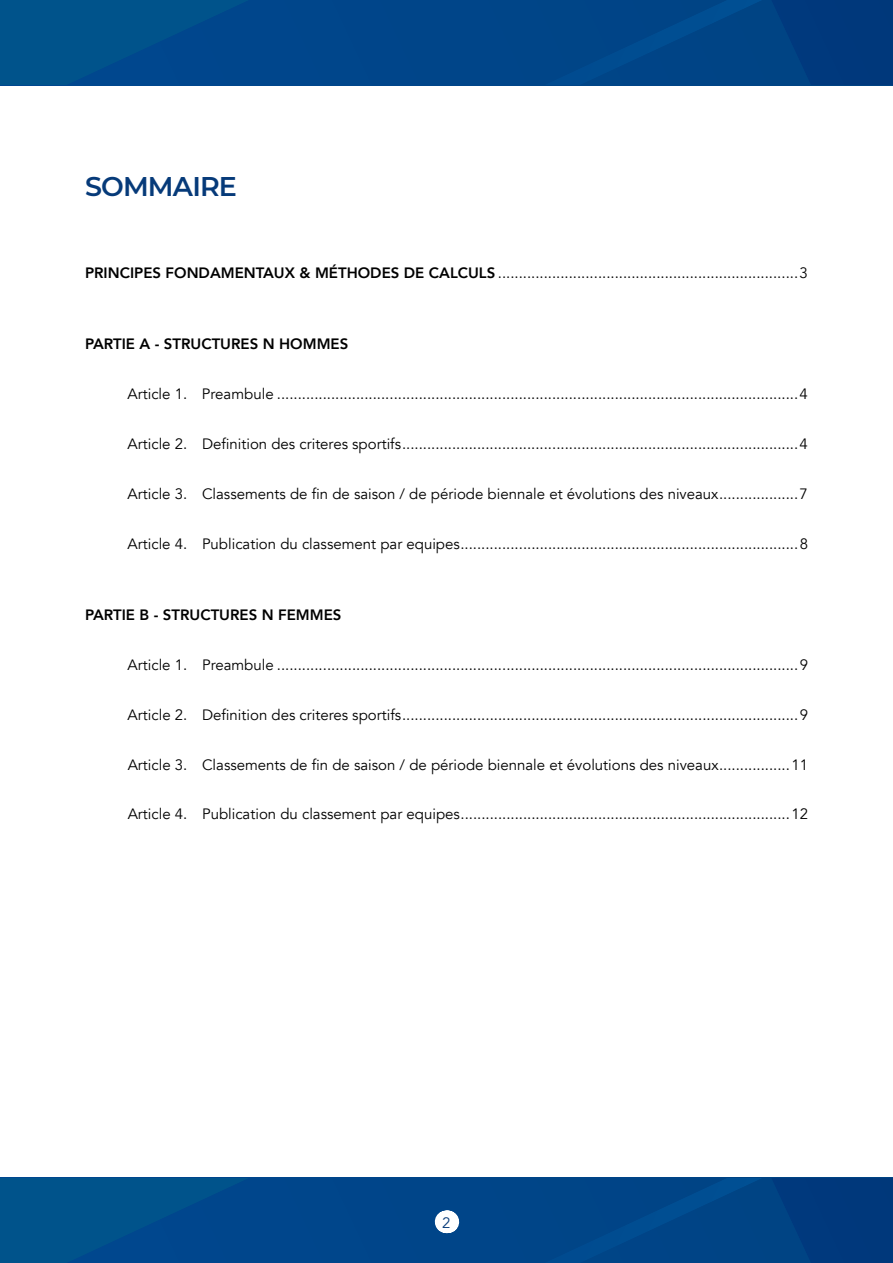
<style>
.page{position:relative;width:893px;height:1263px;background:#fff}
.page>*{position:absolute;margin:0;border:0;box-sizing:border-box;transform-origin:0 0}
.t1{font:600 27px "Montserrat";letter-spacing:-.03em;color:#063a79}
.t2{font:15px "Avenir";color:#000}
.t3{font:800 15px "Avenir";color:#000}
.t4{font:15px "Avenir";color:#063a79}
.s1{font-weight:800}
</style>
<div class="page">
<div style="left:0;top:1178px;width:893px;height:85px;background:#004589"></div>
<svg style="left:772px;top:1178px;width:121px;height:85px"></svg>
<svg style="left:0;top:1178px;width:247px;height:85px"></svg>
<div style="left:0;top:0;width:893px;height:85px;background:#004589"></div>
<svg style="left:772px;top:0;width:121px;height:85px"></svg>
<svg style="left:0;top:0;width:248px;height:85px"></svg>
<svg style="left:446px;top:1210px;width:2px;height:23px"></svg>
<h1 class="t1" style="left:85px;top:172px;width:153px">SOMMAIRE</h1>
<p class="t2" style="left:85px;top:264px;width:724px"><span class="s1">PRINCIPES FONDAMENTAUX &amp; MÉTHODES DE CALCULS</span> ........................................................................3</p>
<p class="t3" style="left:85px;top:336px;width:265px">PARTIE A - STRUCTURES N HOMMES</p>
<p class="t2" style="left:128px;top:385px;width:682px">Article 1. Preambule .............................................................................................................................4</p>
<p class="t2" style="left:128px;top:435px;width:682px">Article 2. Definition des criteres sportifs ...............................................................................................4</p>
<p class="t2" style="left:128px;top:485px;width:682px">Article 3. Classements de fin de saison / de période biennale et évolutions des niveaux ...................7</p>
<p class="t2" style="left:128px;top:535px;width:682px">Article 4. Publication du classement par equipes .................................................................................8</p>
<p class="t3" style="left:85px;top:606px;width:258px">PARTIE B - STRUCTURES N FEMMES</p>
<p class="t2" style="left:128px;top:656px;width:682px">Article 1. Preambule .............................................................................................................................9</p>
<p class="t2" style="left:128px;top:706px;width:682px">Article 2. Definition des criteres sportifs ...............................................................................................9</p>
<p class="t2" style="left:128px;top:755px;width:682px">Article 3. Classements de fin de saison / de période biennale et évolutions des niveaux .................11</p>
<p class="t2" style="left:128px;top:805px;width:682px">Article 4. Publication du classement par equipes ...............................................................................12</p>
<p class="t4" style="left:442px;top:1214px;width:10px">2</p>
</div>
